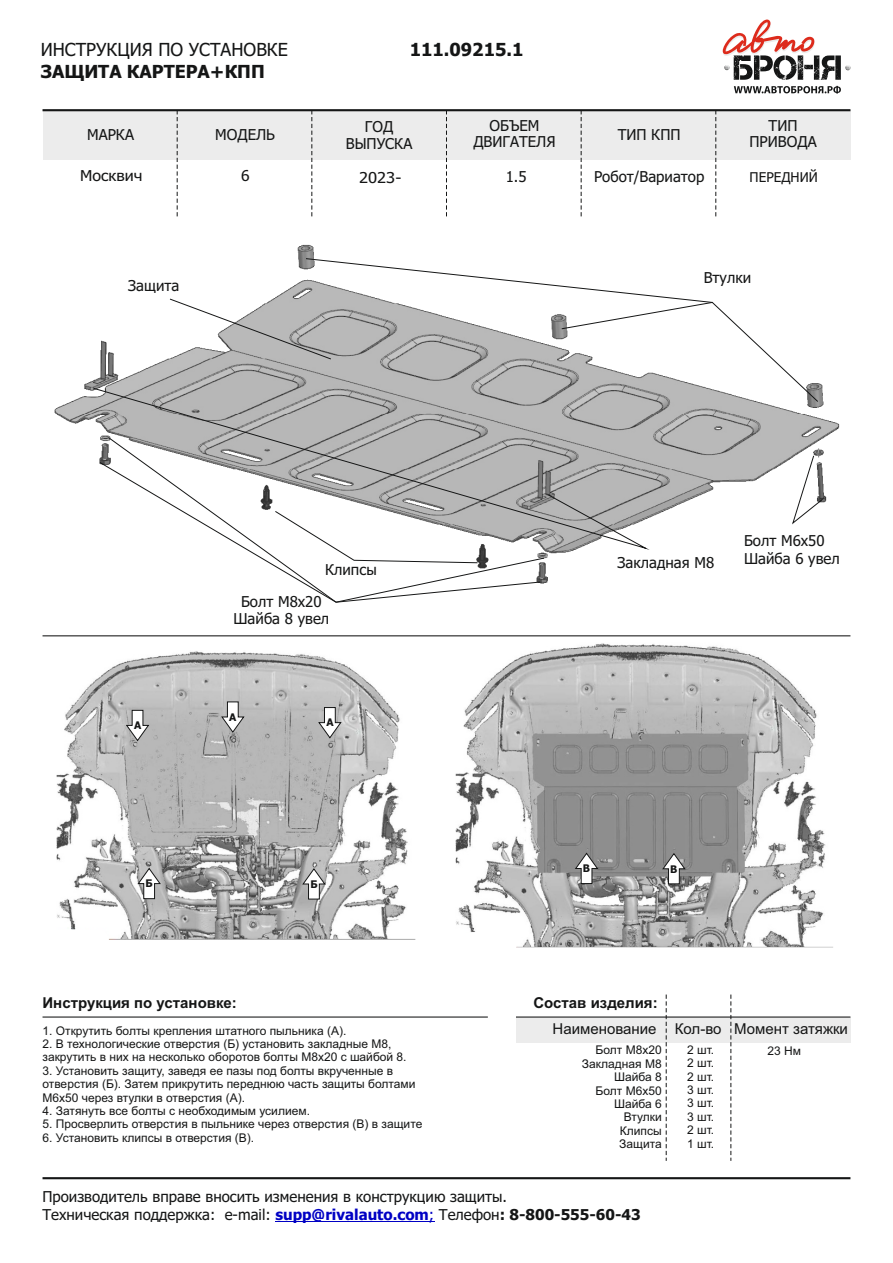
<style>
.page{position:relative;width:893px;height:1263px;background:#fff}
.page>*{position:absolute;margin:0;border:0;box-sizing:border-box;transform-origin:0 0}
.t1{font:700 18px "Tahoma";color:#151616}
.t2{font:18px "Tahoma";color:#151616}
.t3{font:15px/16.4px "Tahoma";color:#151616;text-align:center}
.t4{font:700 15px "Arial";color:#151616}
.t5{font:15px "Arial";color:#151616}
.t6{font:15px "Tahoma";color:#151616;scale:1.06 1}
.t7{font:15px "Tahoma";color:#151616;scale:1.11 1}
.t8{font:15px "Tahoma";color:#151616;scale:1.04 1}
.t9{font:13.5px "Tahoma";color:#151616}
.t10{font:12px/13.4px "Arial";color:#151616}
.t11{font:700 10.5px "Tahoma";color:#151616}
.s1{font-weight:700;color:#0000c4}
.s2{color:#0000c4}
.s3{font-weight:700}
</style>
<div class="page">
<img style="left:57px;top:651px;width:358px;height:289px">
<img style="left:662px;top:383px;width:178px;height:129px">
<div style="left:516px;top:1017px;width:334px;height:25px;background:#ececec"></div>
<div style="left:43px;top:110px;width:807px;height:50px;background:#ececec"></div>
<hr style="left:43px;top:109px;width:807px;height:2px;background:#151616">
<hr style="left:43px;top:1177px;width:807px;height:2px;background:#151616">
<hr style="left:275px;top:1221px;width:154px;height:1px;background:#0000c4">
<svg style="left:177px;top:111px;width:1px;height:106px"></svg>
<svg style="left:311px;top:111px;width:1px;height:106px"></svg>
<svg style="left:446px;top:111px;width:1px;height:106px"></svg>
<svg style="left:581px;top:111px;width:1px;height:106px"></svg>
<svg style="left:715px;top:111px;width:1px;height:106px"></svg>
<hr style="left:43px;top:635px;width:807px;height:1px;background:#151616">
<svg style="left:666px;top:994px;width:1px;height:167px"></svg>
<hr style="left:516px;top:1016px;width:334px;height:1px;background:#151616">
<svg style="left:730px;top:994px;width:1px;height:167px"></svg>
<hr style="left:43px;top:1016px;width:445px;height:1px;background:#151616">
<svg style="left:125px;top:709px;width:25px;height:33px"></svg>
<svg style="left:137px;top:867px;width:25px;height:32px"></svg>
<svg style="left:317px;top:707px;width:25px;height:32px"></svg>
<svg style="left:220px;top:701px;width:25px;height:32px"></svg>
<svg style="left:301px;top:867px;width:25px;height:33px"></svg>
<svg style="left:169px;top:258px;width:650px;height:145px"></svg>
<svg style="left:791px;top:455px;width:33px;height:70px"></svg>
<svg style="left:248px;top:551px;width:297px;height:52px"></svg>
<svg style="left:93px;top:387px;width:560px;height:164px"></svg>
<img style="left:456px;top:643px;width:377px;height:304px">
<svg style="left:574px;top:852px;width:25px;height:32px"></svg>
<svg style="left:661px;top:852px;width:25px;height:33px"></svg>
<svg style="left:722px;top:19px;width:128px;height:61px"></svg>
<svg style="left:734px;top:86px;width:107px;height:8px"></svg>
<h1 class="t2" style="left:41px;top:42px;width:249px">ИНСТРУКЦИЯ ПО УСТАНОВКЕ</h1>
<h1 class="t1" style="left:41px;top:64px;width:226px">ЗАЩИТА КАРТЕРА+КПП</h1>
<h1 class="t1" style="left:410px;top:42px;width:115px">111.09215.1</h1>
<p class="t3" style="left:87px;top:128px;width:48px">МАРКА</p>
<p class="t3" style="left:346px;top:120px;width:68px">ГОД<br>ВЫПУСКА</p>
<p class="t3" style="left:473px;top:119px;width:84px">ОБЪЕМ<br>ДВИГАТЕЛЯ</p>
<p class="t3" style="left:618px;top:128px;width:64px">ТИП КПП</p>
<p class="t3" style="left:749px;top:119px;width:69px">ТИП<br>ПРИВОДА</p>
<p class="t3" style="left:215px;top:128px;width:61px">МОДЕЛЬ</p>
<p class="t6" style="left:80px;top:170px;width:60px">Москвич</p>
<p class="t8" style="left:241px;top:169px;width:10px">6</p>
<p class="t7" style="left:359px;top:171px;width:40px">2023-</p>
<p class="t3" style="left:506px;top:170px;width:22px">1.5</p>
<p class="t3" style="left:594px;top:170px;width:112px">Робот/Вариатор</p>
<p class="t9" style="left:750px;top:172px;width:70px">ПЕРЕДНИЙ</p>
<p class="t3" style="left:128px;top:279px;width:53px">Защита</p>
<p class="t11" style="left:134px;top:721px;width:9px">А</p>
<p class="t11" style="left:146px;top:879px;width:9px">Б</p>
<p class="t3" style="left:325px;top:562px;width:53px">Клипсы</p>
<p class="t3" style="left:233px;top:595px;width:97px">Болт М8х20<br>Шайба 8 увел</p>
<p class="t11" style="left:229px;top:713px;width:9px">А</p>
<p class="t11" style="left:326px;top:718px;width:9px">А</p>
<p class="t11" style="left:310px;top:880px;width:9px">Б</p>
<p class="t4" style="left:43px;top:997px;width:196px">Инструкция по установке:</p>
<p class="t10" style="left:43px;top:1025px;width:305px">1. Открутить болты крепления штатного пыльника (А).</p>
<p class="t10" style="left:43px;top:1038px;width:366px">2. В технологические отверстия (Б) установить закладные М8, закрутить в них на несколько оборотов болты М8х20 с шайбой 8.</p>
<p class="t10" style="left:43px;top:1065px;width:375px">3. Установить защиту, заведя ее пазы под болты вкрученные в отверстия (Б). Затем прикрутить переднюю часть защиты болтами<br>М6х50 через втулки в отверстия (А).</p>
<p class="t10" style="left:43px;top:1105px;width:269px">4. Затянуть все болты с необходимым усилием.</p>
<p class="t10" style="left:43px;top:1118px;width:381px">5. Просверлить отверстия в пыльнике через отверстия (В) в защите</p>
<p class="t10" style="left:43px;top:1132px;width:213px">6. Установить клипсы в отверстия (В).</p>
<p class="t3" style="left:704px;top:271px;width:49px">Втулки</p>
<p class="t3" style="left:618px;top:555px;width:98px">Закладная М8</p>
<p class="t3" style="left:744px;top:532px;width:97px;line-height:18.1px;text-align:left">Болт М6х50<br>Шайба 6 увел</p>
<p class="t11" style="left:583px;top:864px;width:9px">В</p>
<p class="t11" style="left:670px;top:864px;width:9px">В</p>
<p class="t4" style="left:533px;top:997px;width:126px">Состав изделия:</p>
<p class="t10" style="left:582px;top:1044px;width:81px;text-align:right">Болт М8х20<br>Закладная М8<br>Шайба 8<br>Болт М6х50<br>Шайба 6<br>Втулки<br>Клипсы<br>Защита</p>
<p class="t5" style="left:552px;top:1023px;width:297px">Наименование Кол-во Момент затяжки</p>
<p class="t10" style="left:687px;top:1044px;width:29px;text-align:justify">2 шт.<br>2 шт.<br>2 шт.<br>3 шт.<br>3 шт.<br>3 шт.<br>2 шт.<br>1 шт.</p>
<p class="t10" style="left:767px;top:1045px;width:35px">23 Нм</p>
<p class="t3" style="left:42px;top:1189px;width:600px;line-height:18.1px;text-align:left">Производитель вправе вносить изменения в конструкцию защиты.<br>Техническая поддержка: e-mail: <span class="s1">supp@rivalauto.com</span><span class="s2">;</span> Телефон<span class="s3">: 8-800-555-60-43</span></p>
</div>
